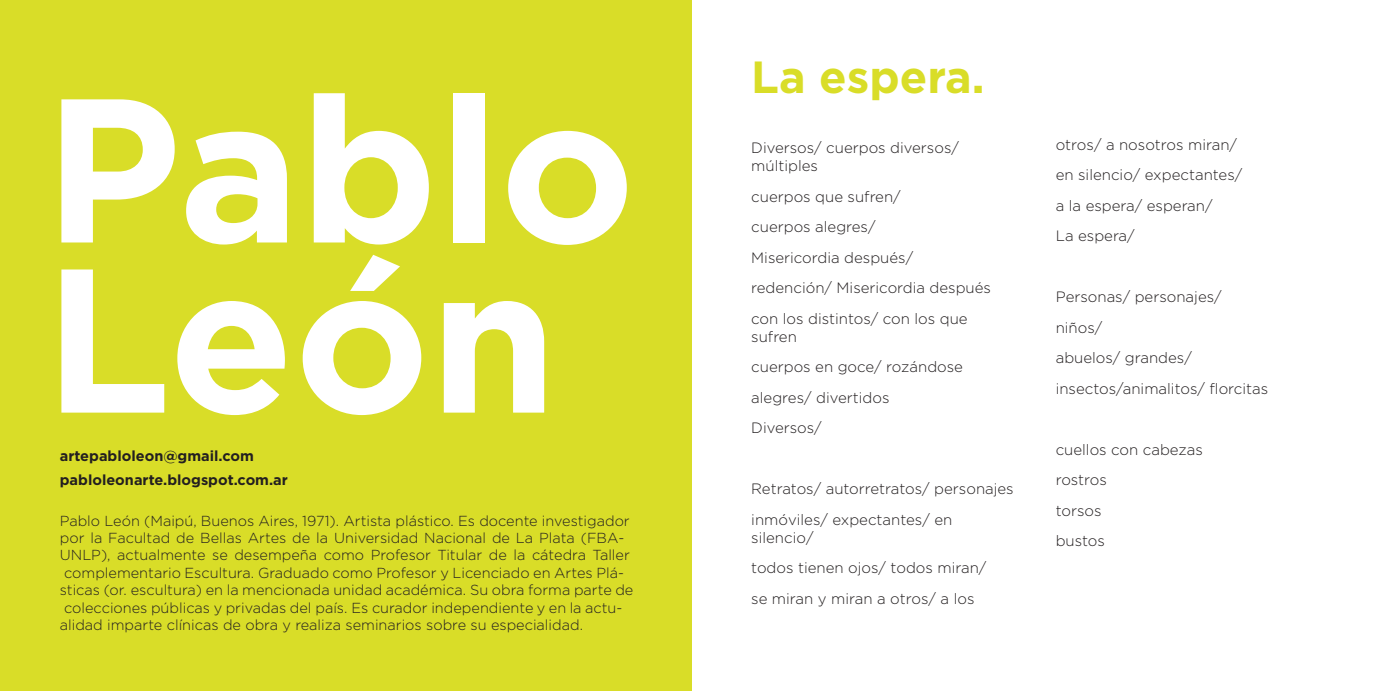
<style>
.page{position:relative;width:1382px;height:691px;background:#fff}
.page>*{position:absolute;margin:0;border:0;box-sizing:border-box;transform-origin:0 0}
.t1{font:700 204.5px/170.1px "Gotham";color:#fff}
.t2{font:700 45px "Gotham";color:#d9dd28}
.t3{font:300 15px/30.5px "Gotham";color:#231f20}
.t4{font:300 14.5px "Gotham";color:#231f20}
.t5{font:700 14.5px/23.6px "Gotham";color:#231f20}
</style>
<div class="page">
<div style="left:0;top:0;width:691px;height:691px;background:#d9dd28"></div>
<h1 class="t1" style="left:44px;top:80px;width:593px">Pablo<br>León</h1>
<p class="t5" style="left:60px;top:443px;width:230px">artepabloleon@gmail.com pabloleonarte.blogspot.com.ar</p>
<p class="t4" style="left:60px;top:513px;width:571px">Pablo León (Maipú, Buenos Aires, 1971). Artista plástico. Es docente investigador</p>
<p class="t4" style="left:60px;top:530px;width:566px">por la Facultad de Bellas Artes de la Universidad Nacional de La Plata (FBA-</p>
<p class="t4" style="left:60px;top:547px;width:571px">UNLP), actualmente se desempeña como Profesor Titular de la cátedra Taller</p>
<p class="t4" style="left:64px;top:565px;width:561px">complementario Escultura. Graduado como Profesor y Licenciado en Artes Plá-</p>
<p class="t4" style="left:60px;top:582px;width:575px">sticas (or. escultura) en la mencionada unidad académica. Su obra forma parte de</p>
<p class="t4" style="left:64px;top:600px;width:560px">colecciones públicas y privadas del país. Es curador independiente y en la actu-</p>
<p class="t4" style="left:60px;top:617px;width:525px">alidad imparte clínicas de obra y realiza seminarios sobre su especialidad.</p>
<h2 class="t2" style="left:751px;top:51px;width:235px">La espera.</h2>
<p class="t3" style="left:751px;top:139px;width:209px;line-height:18px">Diversos/ cuerpos diversos/ múltiples</p>
<p class="t3" style="left:751px;top:181px;width:241px">cuerpos que sufren/<br>cuerpos alegres/<br>Misericordia después/ redención/ Misericordia después con los distintos/ con los que</p>
<p class="t3" style="left:751px;top:321px;width:213px">sufren<br>cuerpos en goce/ rozándose alegres/ divertidos<br>Diversos/</p>
<p class="t3" style="left:751px;top:473px;width:264px">Retratos/ autorretratos/ personajes inmóviles/ expectantes/ en</p>
<p class="t3" style="left:751px;top:522px;width:237px">silencio/<br>todos tienen ojos/ todos miran/ se miran y miran a otros/ a los</p>
<p class="t3" style="left:1056px;top:129px;width:188px">otros/ a nosotros miran/ en silencio/ expectantes/ a la espera/ esperan/<br>La espera/</p>
<p class="t3" style="left:1056px;top:282px;width:214px">Personas/ personajes/ niños/<br>abuelos/ grandes/ insectos/animalitos/ florcitas</p>
<p class="t3" style="left:1056px;top:434px;width:149px">cuellos con cabezas rostros<br>torsos<br>bustos</p>
</div>
